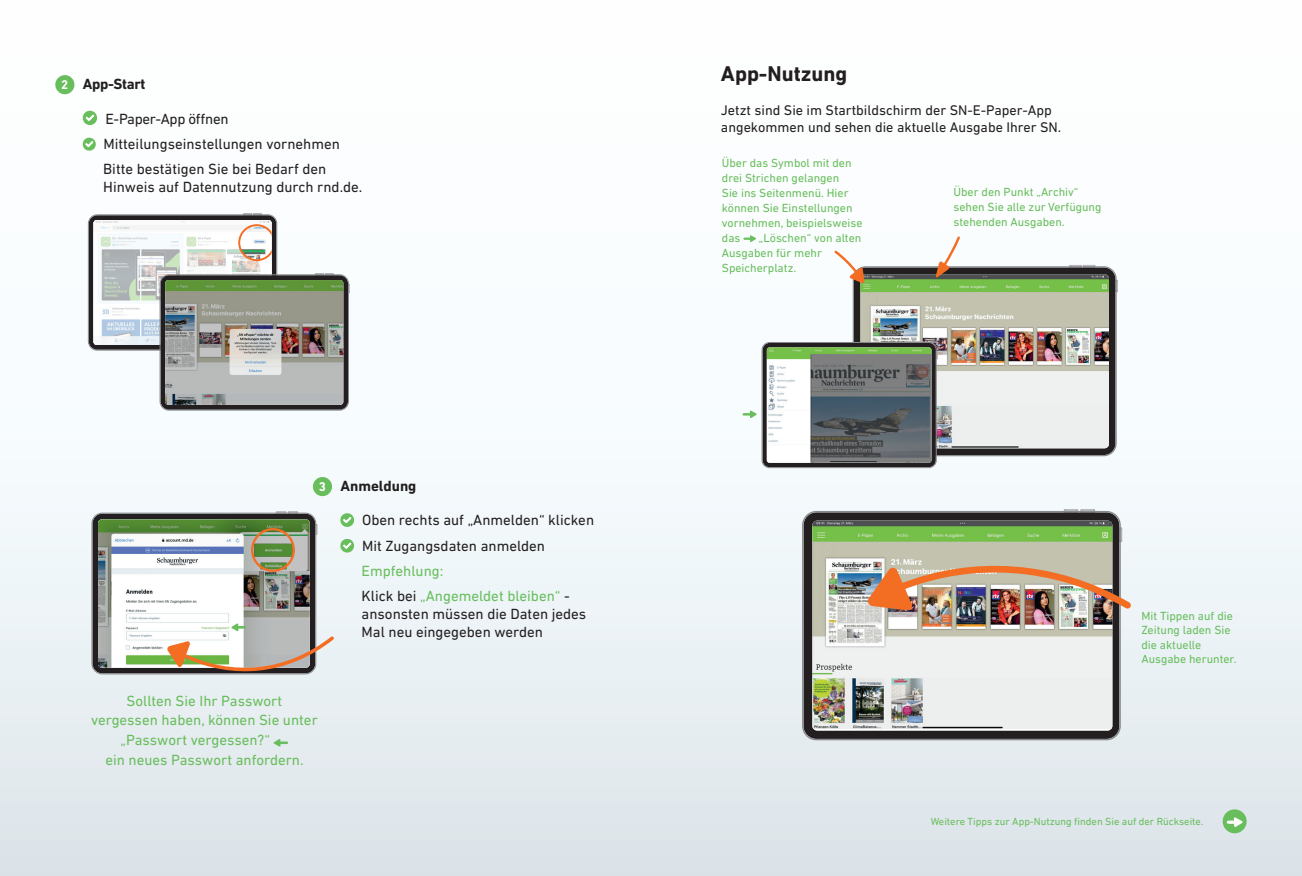
<style>
.page{position:relative;width:1302px;height:876px;background:#fff}
.page>*{position:absolute;margin:0;border:0;box-sizing:border-box;transform-origin:0 0}
.t1{font:700 21.75px "DIN Next LT Pro";color:#231f20}
.t2{font:15px/25px "DIN Next LT Pro";color:#231f20}
.t3{font:15px/24.8px "DIN Next LT Pro";color:#68be5c}
.t4{font:700 15px "DIN Next LT Pro";color:#231f20}
.t5{font:700 15px "DIN Next LT Pro";letter-spacing:-.02em;color:#231f20}
.t6{font:14.25px/17.1px "DIN Next LT Pro";color:#231f20}
.t7{font:12px/15px "DIN Next LT Pro";color:#68be5c}
.t8{font:10.5px "DIN Next LT Pro";color:#68be5c}
.s1{font-size:12.9px;color:#fff}
.s2{color:#231f20}
</style>
<div class="page">
<div style="left:0;top:0;width:1301px;height:876px;background:linear-gradient(to bottom,#fff,#e1eaef)"></div>
<hr style="left:242px;top:212px;width:12px;height:4px;background:#fff">
<hr style="left:252px;top:212px;width:11px;height:4px;background:#fff">
<div style="left:89px;top:215px;width:187px;height:135px;background:#231f20;border-radius:8px"></div>
<svg style="left:93px;top:213px;width:178px;height:132px;background:#d6d8d8"></svg>
<svg style="left:273px;top:739px;width:14px;height:8px"></svg>
<div style="left:1222px;top:809px;width:24px;height:24px;background:#68be5c;border-radius:50%"></div>
<svg style="left:1227px;top:817px;width:15px;height:10px"></svg>
<hr style="left:314px;top:272px;width:11px;height:4px;background:#fff;opacity:.6">
<hr style="left:324px;top:272px;width:11px;height:4px;background:#fff;opacity:.6">
<div style="left:346px;top:283px;width:5px;height:12px;background:#fff;opacity:.6"></div>
<div style="left:160px;top:275px;width:188px;height:135px;background:#231f20;border-radius:8px"></div>
<div style="left:160px;top:274px;width:189px;height:137px;border:1px solid #86888b;border-radius:9px"></div>
<img style="left:165px;top:280px;width:178px;height:125px">
<svg style="left:744px;top:235px;width:12px;height:7px"></svg>
<div style="left:1067px;top:263px;width:15px;height:6px;background:#f2f4f5"></div>
<svg style="left:1069px;top:265px;width:12px;height:1px"></svg>
<div style="left:1081px;top:263px;width:15px;height:6px;background:#fff;opacity:.6"></div>
<div style="left:1113px;top:278px;width:6px;height:17px;background:#fff;opacity:.6"></div>
<div style="left:853px;top:267px;width:262px;height:188px;background:#231f20;border-radius:12px"></div>
<div style="left:852px;top:266px;width:264px;height:190px;border:1px solid #86888b;border-radius:12px"></div>
<img style="left:860px;top:274px;width:248px;height:174px">
<svg style="left:743px;top:410px;width:13px;height:8px"></svg>
<hr style="left:903px;top:340px;width:11px;height:4px;background:#fff;opacity:.6">
<hr style="left:913px;top:340px;width:10px;height:4px;background:#fff;opacity:.6">
<svg style="left:936px;top:350px;width:2px;height:11px"></svg>
<div style="left:762px;top:343px;width:173px;height:124px;background:#231f20;border-radius:7px"></div>
<div style="left:761px;top:342px;width:175px;height:126px;border:1px solid #86888b;border-radius:7px"></div>
<img style="left:766px;top:347px;width:165px;height:116px">
<div style="left:1062px;top:507px;width:18px;height:6px;background:#fff;opacity:.6"></div>
<div style="left:1079px;top:507px;width:18px;height:6px;background:#fff;opacity:.6"></div>
<div style="left:1117px;top:527px;width:6px;height:17px;background:#fff;opacity:.6"></div>
<div style="left:803px;top:512px;width:316px;height:227px;background:#231f20;border-radius:13px"></div>
<div style="left:802px;top:511px;width:318px;height:229px;border:1px solid #86888b;border-radius:14px"></div>
<img style="left:812px;top:521px;width:300px;height:208px">
<svg style="left:832px;top:248px;width:32px;height:35px"></svg>
<svg style="left:935px;top:234px;width:26px;height:44px"></svg>
<div style="left:313px;top:477px;width:19px;height:19px;background:#68be5c;border-radius:50%"></div>
<svg style="left:83px;top:111px;width:14px;height:14px"></svg>
<svg style="left:83px;top:138px;width:13px;height:13px"></svg>
<div style="left:55px;top:75px;width:19px;height:19px;background:#68be5c;border-radius:50%"></div>
<div style="left:275px;top:509px;width:13px;height:6px;background:#f3f9fc"></div>
<div style="left:287px;top:509px;width:13px;height:6px;background:#f3f9fc"></div>
<div style="left:92px;top:514px;width:223px;height:159px;background:#231f20;border-radius:10px"></div>
<img style="left:866px;top:559px;width:270px;height:55px">
<svg style="left:98px;top:511px;width:256px;height:205px;background:#c4c9c2"></svg>
<p class="t5" style="left:61px;top:76px;width:86px"><span class="s1">2</span> App-Start</p>
<p class="t2" style="left:103px;top:106px;width:238px">E-Paper-App öffnen<br>Mitteilungseinstellungen vornehmen<br>Bitte bestätigen Sie bei Bedarf den</p>
<p class="t2" style="left:103px;top:174px;width:261px">Hinweis auf Datennutzung durch rnd.de.</p>
<p class="t4" style="left:319px;top:477px;width:99px"><span class="s1">3</span> Anmeldung</p>
<p class="t3" style="left:127px;top:688px;width:157px">Sollten Sie Ihr Passwort</p>
<p class="t3" style="left:91px;top:708px;width:228px">vergessen haben, können Sie unter</p>
<p class="t3" style="left:121px;top:727px;width:151px">„Passwort vergessen?“</p>
<p class="t3" style="left:105px;top:747px;width:200px">ein neues Passwort anfordern.</p>
<p class="t2" style="left:362px;top:507px;width:233px;line-height:25.7px">Oben rechts auf „Anmelden“ klicken<br>Mit Zugangsdaten anmelden</p>
<p class="t3" style="left:361px;top:558px;width:210px">Empfehlung:<br><span class="s2">Klick bei</span> „Angemeldet bleiben“ <span class="s2">-</span></p>
<p class="t2" style="left:361px;top:604px;width:226px;line-height:18px">ansonsten müssen die Daten jedes<br>Mal neu eingegeben werden</p>
<h1 class="t1" style="left:720px;top:61px;width:128px">App-Nutzung</h1>
<p class="t6" style="left:720px;top:101px;width:341px">Jetzt sind Sie im Startbildschirm der SN-E-Paper-App angekommen und sehen die aktuelle Ausgabe Ihrer SN.</p>
<p class="t7" style="left:721px;top:155px;width:142px">Über das Symbol mit den drei Strichen gelangen<br>Sie ins Seitenmenü. Hier können Sie Einstellungen vornehmen, beispielsweise das</p>
<p class="t7" style="left:721px;top:230px;width:141px;text-indent:37px">„Löschen“ von alten<br>Ausgaben für mehr<br>Speicherplatz.</p>
<p class="t7" style="left:953px;top:184px;width:149px">Über den Punkt „Archiv“ sehen Sie alle zur Verfügung stehenden Ausgaben.</p>
<p class="t7" style="left:1141px;top:609px;width:97px;line-height:14.4px">Mit Tippen auf die<br>Zeitung laden Sie die aktuelle<br>Ausgabe herunter.</p>
<p class="t8" style="left:930px;top:815px;width:274px">Weitere Tipps zur App-Nutzung finden Sie auf der Rückseite.</p>
</div>
